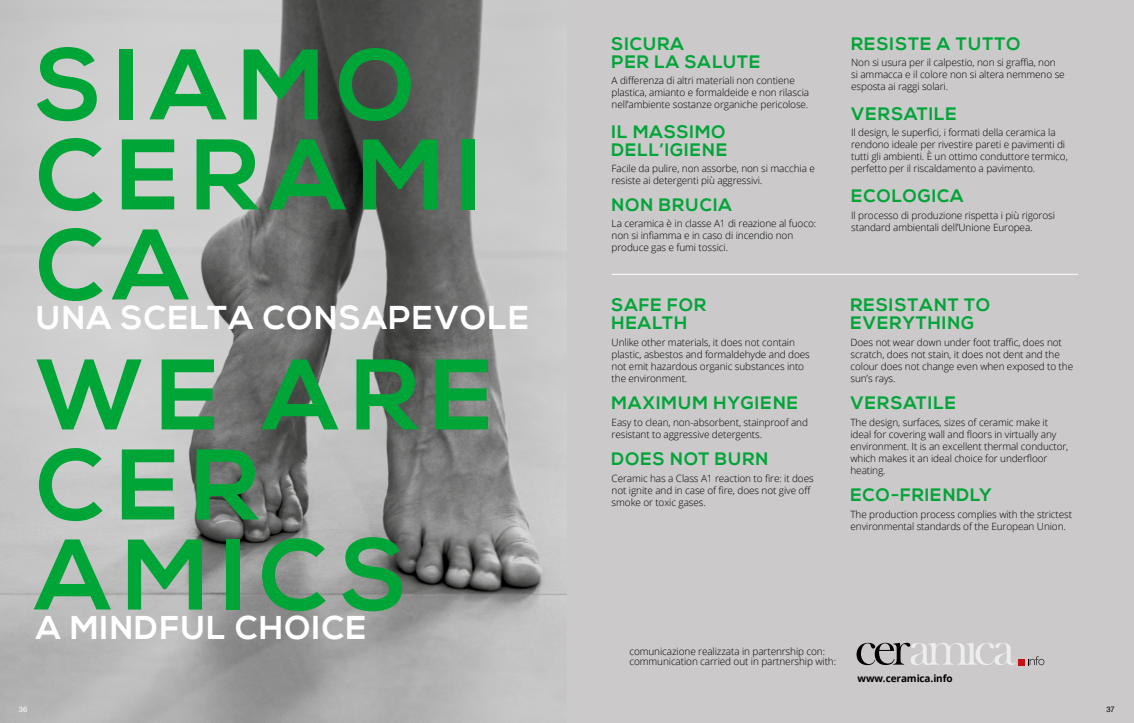
<style>
.page{position:relative;width:1134px;height:723px;background:#fff}
.page>*{position:absolute;margin:0;border:0;box-sizing:border-box;transform-origin:0 0}
.t1{font:700 100px/90px "Nexa";letter-spacing:.12em;color:#00a538}
.t2{font:700 33px "Nexa";letter-spacing:.04em;color:#fff}
.t3{font:700 18px/18px "Nexa";letter-spacing:.05em;color:#00a538}
.t4{font:300 10px/12px "Open Sans";letter-spacing:-.01em;color:#000}
.t5{font:700 10px "Open Sans";letter-spacing:-.01em;color:#000}
.t6{font:7.7px "Helvetica Neue LT Com";color:#000}
.t7{font:7.7px "Helvetica Neue LT Com";color:#fff}
</style>
<div class="page">
<div style="left:567px;top:0;width:567px;height:723px;background:#cbc9ca"></div>
<img style="left:0;top:0;width:567px;height:723px">
<hr style="left:612px;top:274px;width:466px;height:1px;background:#fff">
<svg style="left:856px;top:643px;width:188px;height:22px"></svg>
<h1 class="t1" style="left:36px;top:44px;width:448px">SIAMO<br>CERAMI<br>CA</h1>
<h2 class="t2" style="left:36px;top:299px;width:494px">UNA SCELTA CONSAPEVOLE</h2>
<h1 class="t1" style="left:36px;top:354px;width:459px">WE ARE<br>CER<br>AMICS</h1>
<h2 class="t2" style="left:36px;top:609px;width:332px">A MINDFUL CHOICE</h2>
<p class="t7" style="left:19px;top:704px;width:10px">36</p>
<h3 class="t3" style="left:612px;top:35px;width:150px">SICURA<br>PER LA SALUTE</h3>
<p class="t4" style="left:612px;top:74px;width:199px">A differenza di altri materiali non contiene plastica, amianto e formaldeide e non rilascia nell’ambiente sostanze organiche pericolose.</p>
<h3 class="t3" style="left:612px;top:123px;width:117px">IL MASSIMO<br>DELL’IGIENE</h3>
<p class="t4" style="left:612px;top:162px;width:205px">Facile da pulire, non assorbe, non si macchia e resiste ai detergenti più aggressivi.</p>
<h3 class="t3" style="left:612px;top:196px;width:122px">NON BRUCIA</h3>
<p class="t4" style="left:612px;top:217px;width:206px">La ceramica è in classe A1 di reazione al fuoco: non si infiamma e in caso di incendio non produce gas e fumi tossici.</p>
<h3 class="t3" style="left:612px;top:297px;width:96px">SAFE FOR<br>HEALTH</h3>
<p class="t4" style="left:612px;top:336px;width:200px">Unlike other materials, it does not contain plastic, asbestos and formaldehyde and does not emit hazardous organic substances into the environment.</p>
<h3 class="t3" style="left:612px;top:394px;width:188px">MAXIMUM HYGIENE</h3>
<p class="t4" style="left:612px;top:416px;width:198px">Easy to clean, non-absorbent, stainproof and resistant to aggressive detergents.</p>
<h3 class="t3" style="left:612px;top:450px;width:158px">DOES NOT BURN</h3>
<p class="t4" style="left:612px;top:472px;width:204px">Ceramic has a Class A1 reaction to fire: it does not ignite and in case of fire, does not give off smoke or toxic gases.</p>
<h3 class="t3" style="left:851px;top:35px;width:171px">RESISTE A TUTTO</h3>
<p class="t4" style="left:851px;top:56px;width:215px">Non si usura per il calpestio, non si graffia, non si ammacca e il colore non si altera nemmeno se esposta ai raggi solari.</p>
<h3 class="t3" style="left:851px;top:105px;width:107px">VERSATILE</h3>
<p class="t4" style="left:851px;top:126px;width:218px">Il design, le superfici, i formati della ceramica la rendono ideale per rivestire pareti e pavimenti di tutti gli ambienti. È un ottimo conduttore termico, perfetto per il riscaldamento a pavimento.</p>
<h3 class="t3" style="left:851px;top:188px;width:114px">ECOLOGICA</h3>
<p class="t4" style="left:851px;top:209px;width:205px">Il processo di produzione rispetta i più rigorosi standard ambientali dell’Unione Europea.</p>
<h3 class="t3" style="left:850px;top:297px;width:141px">RESISTANT TO<br>EVERYTHING</h3>
<p class="t4" style="left:850px;top:336px;width:224px">Does not wear down under foot traffic, does not scratch, does not stain, it does not dent and the colour does not change even when exposed to the sun’s rays.</p>
<h3 class="t3" style="left:850px;top:394px;width:107px">VERSATILE</h3>
<p class="t4" style="left:850px;top:416px;width:219px">The design, surfaces, sizes of ceramic make it ideal for covering wall and floors in virtually any environment. It is an excellent thermal conductor, which makes it an ideal choice for underfloor heating.</p>
<h3 class="t3" style="left:850px;top:486px;width:143px">ECO-FRIENDLY</h3>
<p class="t4" style="left:850px;top:508px;width:223px">The production process complies with the strictest environmental standards of the European Union.</p>
<p class="t4" style="left:629px;top:646px;width:208px;line-height:10px">comunicazione realizzata in partenrship con: communication carried out in partnership with:</p>
<p class="t5" style="left:857px;top:671px;width:97px">www.ceramica.info</p>
<p class="t6" style="left:1106px;top:704px;width:10px">37</p>
</div>
